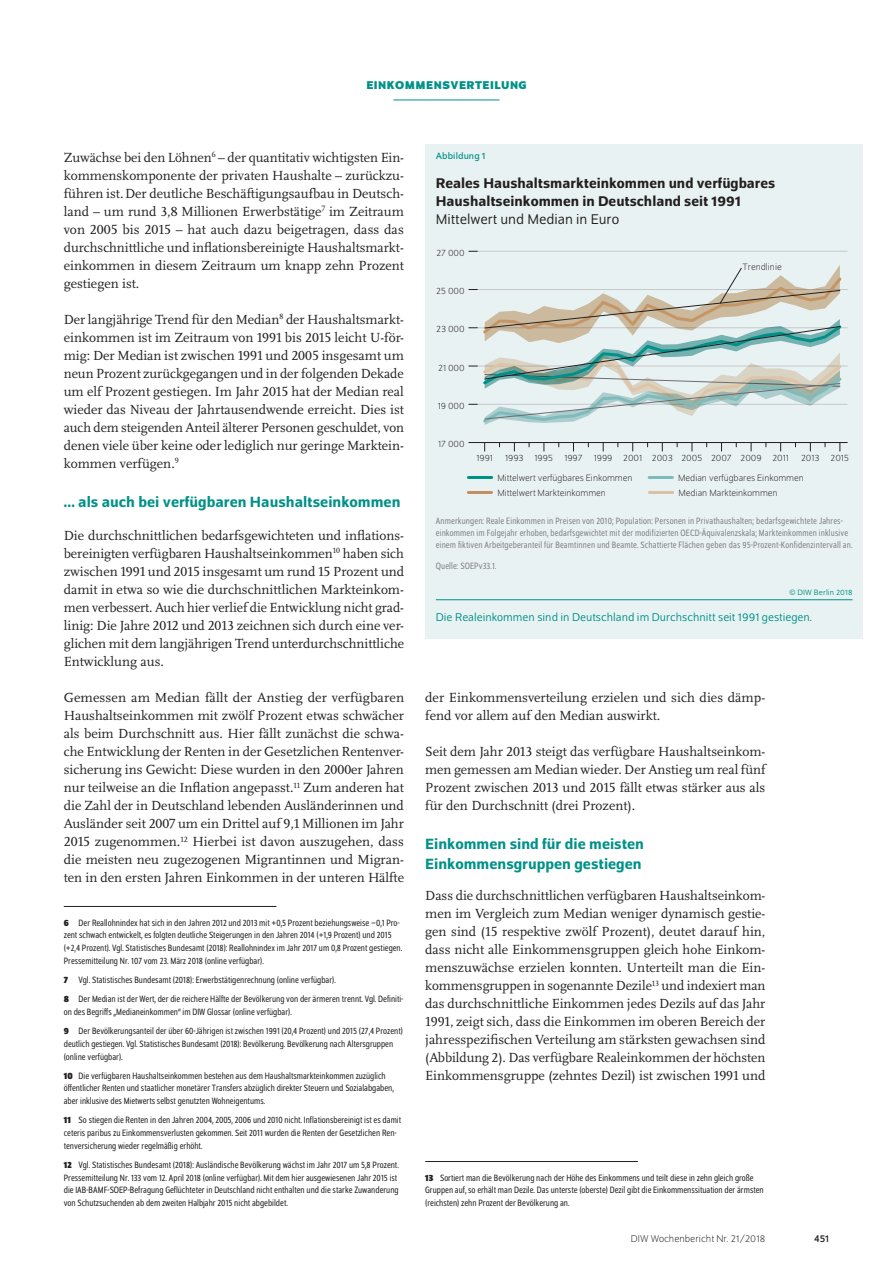
<style>
.page{position:relative;width:893px;height:1263px;background:#fff}
.page>*{position:absolute;margin:0;border:0;box-sizing:border-box;transform-origin:0 0}
.t1{font:500 15.75px/19.5px "Schumpeter";color:#009188}
.t2{font:500 15px/18px "Schumpeter";color:#231f20}
.t3{font:15px "Schumpeter Blond";color:#231f20}
.t4{font:13.8px/18px "Scala Pro";color:#231f20;text-align:justify}
.t5{font:12px "Schumpeter Blond";color:#009188}
.t6{font:700 12px "Schumpeter";color:#009188}
.t7{font:300 10.5px "Schumpeter";color:#231f20}
.t8{font:10.5px "Schumpeter";color:#231f20}
.t9{font:semi-condensed 9.75px/12.8px "Schumpeter Blond";color:#231f20}
.t10{font:semi-condensed 9.75px/12px "Schumpeter Blond";letter-spacing:.01em;color:#808285}
.t11{font:300 9.75px/20.1px "Schumpeter";color:#231f20}
.t12{font:9.75px "Schumpeter";letter-spacing:.01em;color:#009188}
.t13{font:8.25px "Schumpeter Blond";letter-spacing:.01em;color:#009188}
.s1{font-family:"Schumpeter";font-weight:700}
</style>
<div class="page">
<hr style="left:393px;top:100px;width:107px;height:1px;background:#009188">
<hr style="left:64px;top:906px;width:212px;height:1px;background:#231f20">
<hr style="left:425px;top:1161px;width:213px;height:1px;background:#231f20">
<div style="left:425px;top:144px;width:438px;height:494px;background:#e9f2f2"></div>
<hr style="left:477px;top:404px;width:370px;height:1px;background:#c7c8ca">
<hr style="left:477px;top:366px;width:370px;height:1px;background:#c7c8ca">
<hr style="left:477px;top:327px;width:370px;height:1px;background:#c7c8ca">
<hr style="left:477px;top:289px;width:370px;height:1px;background:#c7c8ca">
<hr style="left:477px;top:251px;width:370px;height:1px;background:#c7c8ca">
<hr style="left:477px;top:442px;width:370px;height:1px;background:#231f20">
<hr style="left:468px;top:476px;width:24px;height:3px;background:#009188">
<hr style="left:649px;top:476px;width:23px;height:3px;background:#7fbbbb">
<hr style="left:468px;top:491px;width:24px;height:3px;background:#c39160">
<hr style="left:649px;top:491px;width:24px;height:3px;background:#dcc0a3">
<svg style="left:469px;top:265px;width:375px;height:160px"></svg>
<hr style="left:436px;top:599px;width:417px;height:1px;background:#009188">
<p class="t6" style="left:366px;top:79px;width:17px">EINKOMMENSVERTEILUNG</p>
<p class="t4" style="left:64px;top:148px;width:342px">Zuwächse bei den Löhnen<sup>6</sup> – der quantitativ wichtigsten Ein&shy;kommenskomponente der privaten Haushalte – zurückzu&shy;führen ist.Der deutliche Beschäftigungsaufbau in Deutsch&shy;land – um rund 3,8 Millionen Erwerbstätige<sup>7</sup> im Zeitraum von 2005 bis 2015 – hat auch dazu beigetragen, dass das durchschnittliche und inflationsbereinigte Haushaltsmarkt&shy;einkommen in diesem Zeitraum um knapp zehn Prozent gestiegen ist.</p>
<p class="t4" style="left:64px;top:310px;width:342px">Der langjährige Trend für den Median<sup>8</sup> der Haushaltsmarkt&shy;einkommen ist im Zeitraum von 1991 bis 2015 leicht U-för&shy;mig: Der Median ist zwischen 1991 und 2005 insgesamt um neun Prozent zurückgegangen und in der folgenden Dekade um elf Prozent gestiegen. Im Jahr 2015 hat der Median real wieder das Niveau der Jahrtausendwende erreicht. Dies ist auch dem steigenden Anteil älterer Personen geschuldet, von denen viele über keine oder lediglich nur geringe Marktein&shy;kommen verfügen.<sup>9</sup></p>
<p class="t1" style="left:64px;top:492px;width:338px">… als auch bei verfügbaren Haushaltseinkommen</p>
<p class="t4" style="left:64px;top:526px;width:342px">Die durchschnittlichen bedarfsgewichteten und inflations&shy;bereinigten verfügbaren Haushaltseinkommen<sup>10</sup> haben sich zwischen 1991 und 2015 insgesamt um rund 15 Prozent und damit in etwa so wie die durchschnittlichen Markteinkom&shy;men verbessert. Auch hier verlief die Entwicklung nicht grad&shy;linig: Die Jahre 2012 und 2013 zeichnen sich durch eine ver&shy;glichen mit dem langjährigen Trend unterdurchschnittliche Entwicklung aus.</p>
<p class="t4" style="left:64px;top:688px;width:342px">Gemessen am Median fällt der Anstieg der verfügbaren Haushaltseinkommen mit zwölf Prozent etwas schwächer als beim Durchschnitt aus. Hier fällt zunächst die schwa&shy;che Entwicklung der Renten in der Gesetzlichen Rentenver&shy;sicherung ins Gewicht: Diese wurden in den 2000er Jahren nur teilweise an die Inflation angepasst.<sup>11</sup> Zum anderen hat die Zahl der in Deutschland lebenden Ausländerinnen und Ausländer seit 2007 um ein Drittel auf 9,1 Millionen im Jahr 2015 zugenommen.<sup>12</sup> Hierbei ist davon auszugehen, dass die meisten neu zugezogenen Migrantinnen und Migran&shy;ten in den ersten Jahren Einkommen in der unteren Hälfte</p>
<p class="t9" style="left:64px;top:916px;width:340px"><span class="s1">6</span> Der Reallohnindex hat sich in den Jahren 2012 und 2013 mit +0,5 Prozent beziehungsweise −0,1 Pro&shy;zent schwach entwickelt, es folgten deutliche Steigerungen in den Jahren 2014 (+1,9 Prozent) und 2015 (+2,4 Prozent). Vgl. Statistisches Bundesamt (2018): Reallohnindex im Jahr 2017 um 0,8 Prozent gestiegen.<br>Pressemitteilung Nr. 107 vom 23. März 2018 (online verfügbar).</p>
<p class="t9" style="left:64px;top:970px;width:341px;line-height:19.2px"><span class="s1">7</span> Vgl. Statistisches Bundesamt (2018): Erwerbstätigenrechnung (online verfügbar).<br><span class="s1">8</span> Der Median ist der Wert, der die reichere Hälfte der Bevölkerung von der ärmeren trennt. Vgl. Definiti-</p>
<p class="t9" style="left:64px;top:1002px;width:341px;line-height:19.2px">on des Begriffs „Medianeinkommen“ im DIW Glossar (online verfügbar).<br><span class="s1">9</span> Der Bevölkerungsanteil der über 60-Jährigen ist zwischen 1991 (20,4 Prozent) und 2015 (27,4 Prozent)</p>
<p class="t9" style="left:64px;top:1037px;width:331px">deutlich gestiegen. Vgl. Statistisches Bundesamt (2018): Bevölkerung. Bevölkerung nach Altersgruppen (online verfügbar).</p>
<p class="t9" style="left:64px;top:1069px;width:332px"><span class="s1">10</span> Die verfügbaren Haushaltseinkommen bestehen aus dem Haushaltsmarkteinkommen zuzüglich öffentlicher Renten und staatlicher monetärer Transfers abzüglich direkter Steuern und Sozialabgaben, aber inklusive des Mietwerts selbst genutzten Wohneigentums.</p>
<p class="t9" style="left:64px;top:1114px;width:339px"><span class="s1">11</span> So stiegen die Renten in den Jahren 2004, 2005, 2006 und 2010 nicht. Inflationsbereinigt ist es damit ceteris paribus zu Einkommensverlusten gekommen. Seit 2011 wurden die Renten der Gesetzlichen Ren&shy;tenversicherung wieder regelmäßig erhöht.</p>
<p class="t9" style="left:64px;top:1159px;width:337px"><span class="s1">12</span> Vgl. Statistisches Bundesamt (2018): Ausländische Bevölkerung wächst im Jahr 2017 um 5,8 Prozent.<br>Pressemitteilung Nr. 133 vom 12. April 2018 (online verfügbar). Mit dem hier ausgewiesenen Jahr 2015 ist die IAB-BAMF-SOEP-Befragung Geflüchteter in Deutschland nicht enthalten und die starke Zuwanderung von Schutzsuchenden ab dem zweiten Halbjahr 2015 nicht abgebildet.</p>
<p class="t12" style="left:436px;top:151px;width:51px">Abbildung 1</p>
<p class="t2" style="left:436px;top:174px;width:341px">Reales Haushaltsmarkteinkommen und verfügbares<br>Haushaltseinkommen in Deutschland seit 1991</p>
<p class="t3" style="left:436px;top:212px;width:185px">Mittelwert und Median in Euro</p>
<p class="t11" style="left:436px;top:243px;width:30px">27 000</p>
<p class="t11" style="left:436px;top:281px;width:30px">25 000</p>
<p class="t11" style="left:436px;top:320px;width:30px">23 000</p>
<p class="t11" style="left:438px;top:358px;width:28px">21 000</p>
<p class="t11" style="left:438px;top:396px;width:28px">19 000</p>
<p class="t11" style="left:438px;top:434px;width:28px">17 000</p>
<p class="t11" style="left:742px;top:257px;width:41px">Trendlinie</p>
<p class="t11" style="left:497px;top:448px;width:353px;text-indent:-21px">1991 1993 1995 1997 1999 2001 2003 2005 2007 2009 2011 2013 2015<br>Mittelwert verfügbares Einkommen</p>
<p class="t11" style="left:678px;top:468px;width:127px">Median verfügbares Einkommen</p>
<p class="t11" style="left:497px;top:483px;width:110px">Mittelwert Markteinkommen</p>
<p class="t11" style="left:679px;top:483px;width:101px">Median Markteinkommen</p>
<p class="t10" style="left:436px;top:515px;width:418px">Anmerkungen: Reale Einkommen in Preisen von 2010; Population: Personen in Privathaushalten; bedarfsgewichtete Jahres&shy;einkommen im Folgejahr erhoben, bedarfsgewichtet mit der modifizierten OECD-Äquivalenzskala; Markteinkommen inklusive einem fiktiven Arbeitgeberanteil für Beamtinnen und Beamte. Schattierte Flächen geben das 95-Prozent-Konfidenzintervall an.</p>
<p class="t10" style="left:436px;top:560px;width:62px">Quelle: SOEPv33.1.</p>
<p class="t13" style="left:789px;top:588px;width:65px">© DIW Berlin 2018</p>
<p class="t5" style="left:436px;top:612px;width:378px">Die Realeinkommen sind in Deutschland im Durchschnitt seit 1991 gestiegen.</p>
<p class="t4" style="left:425px;top:688px;width:342px">der Einkommensverteilung erzielen und sich dies dämp&shy;fend vor allem auf den Median auswirkt.</p>
<p class="t4" style="left:425px;top:742px;width:342px">Seit dem Jahr 2013 steigt das verfügbare Haushaltseinkom&shy;men gemessen am Median wieder. Der Anstieg um real fünf Prozent zwischen 2013 und 2015 fällt etwas stärker aus als für den Durchschnitt (drei Prozent).</p>
<p class="t1" style="left:425px;top:834px;width:220px">Einkommen sind für die meisten<br>Einkommensgruppen gestiegen</p>
<p class="t4" style="left:425px;top:886px;width:342px">Dass die durchschnittlichen verfügbaren Haushaltseinkom&shy;men im Vergleich zum Median weniger dynamisch gestie&shy;gen sind (15 respektive zwölf Prozent), deutet darauf hin, dass nicht alle Einkommensgruppen gleich hohe Einkom&shy;menszuwächse erzielen konnten. Unterteilt man die Ein&shy;kommensgruppen in sogenannte Dezile<sup>13</sup> und indexiert man das durchschnittliche Einkommen jedes Dezils auf das Jahr 1991, zeigt sich, dass die Einkommen im oberen Bereich der jahresspezifischen Verteilung am stärksten gewachsen sind (Abbildung 2). Das verfügbare Realeinkommen der höchsten Einkommensgruppe (zehntes Dezil) ist zwischen 1991 und</p>
<p class="t9" style="left:425px;top:1171px;width:340px"><span class="s1">13</span> Sortiert man die Bevölkerung nach der Höhe des Einkommens und teilt diese in zehn gleich große<br>Gruppen auf, so erhält man Dezile. Das unterste (oberste) Dezil gibt die Einkommenssituation der ärmsten (reichsten) zehn Prozent der Bevölkerung an.</p>
<p class="t7" style="left:631px;top:1234px;width:136px">DIW Wochenbericht Nr. 21/2018</p>
<p class="t8" style="left:814px;top:1233px;width:16px">451</p>
</div>
